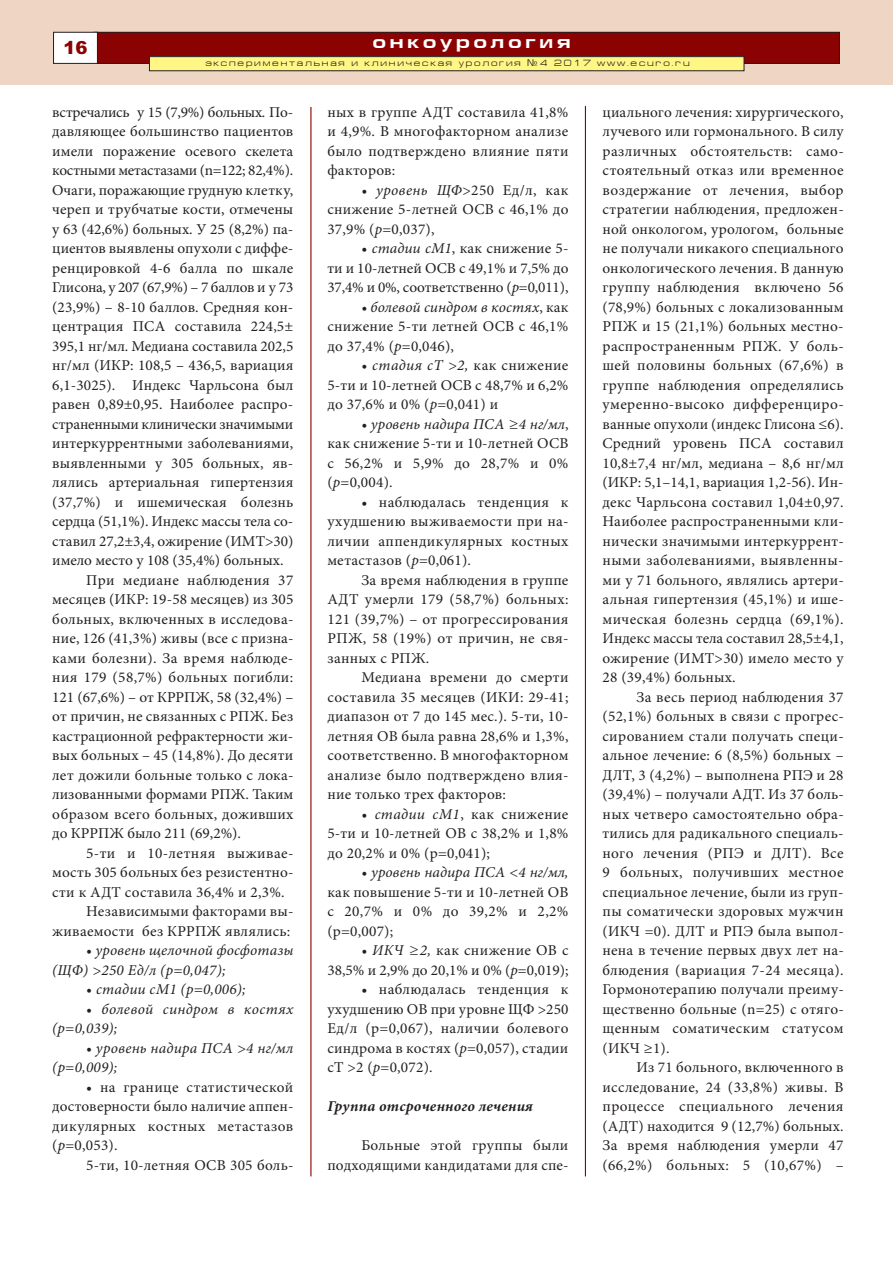
<style>
.page{position:relative;width:893px;height:1263px;background:#fff}
.page>*{position:absolute;margin:0;border:0;box-sizing:border-box;transform-origin:0 0}
.t1{font:700 18px "Europe Ext";letter-spacing:.2em;color:#fff}
.t2{font:900 18px "Arial";color:#8b0202}
.t3{font:15px/19.5px "Minion Pro";letter-spacing:.01em;color:#231f20;text-align:justify}
.t4{font:italic 15px/19.5px "Minion Pro";letter-spacing:.015em;color:#231f20}
.t5{font:15px "Minion Pro";letter-spacing:-.02em;color:#231f20}
.t6{font:15px "Minion Pro";letter-spacing:-.015em;color:#231f20}
.t7{font:italic 700 15px "Minion Pro";letter-spacing:.015em;color:#231f20}
.t8{font:9px "Europe Ext Normal";letter-spacing:.2em;color:#231f20}
.s1{font-family:"Europe"}
.s2{font-style:italic}
</style>
<div class="page">
<hr style="left:310px;top:107px;width:1px;height:1069px;background:#8b0202">
<hr style="left:585px;top:106px;width:1px;height:1070px;background:#8b0202">
<div style="left:0;top:0;width:893px;height:85px;background:#eed5c4"></div>
<div style="left:94px;top:32px;width:745px;height:31px;background:#8b0202"></div>
<div style="left:94px;top:32px;width:746px;height:32px;border:1px solid #231f20"></div>
<div style="left:54px;top:32px;width:43px;height:31px;background:#fff"></div>
<div style="left:53px;top:32px;width:45px;height:32px;border:1px solid #231f20"></div>
<div style="left:149px;top:57px;width:595px;height:14px;background:#fff685"></div>
<div style="left:149px;top:56px;width:595px;height:15px;border:1px solid #231f20"></div>
<p class="t2" style="left:64px;top:37px;width:26px">16</p>
<p class="t1" style="left:372px;top:31px;width:200px">онкоурология</p>
<p class="t8" style="left:205px;top:58px;width:486px">экспериментальная и клиническая урология <span class="s1">¹</span>4 2017 www.ecuro.ru</p>
<p class="t5" style="left:52px;top:106px;width:243px">встречались у 15 (7,9%) больных. По-</p>
<p class="t3" style="left:52px;top:123px;width:243px">давляющее большинство пациентов</p>
<p class="t3" style="left:52px;top:143px;width:243px">имели поражение осевого скелета</p>
<p class="t5" style="left:52px;top:165px;width:243px">костными метастазами (n=122; 82,4%).</p>
<p class="t3" style="left:52px;top:182px;width:243px">Очаги, поражающие грудную клетку,</p>
<p class="t3" style="left:52px;top:201px;width:243px">череп и трубчатые кости, отмечены</p>
<p class="t3" style="left:52px;top:221px;width:243px">у 63 (42,6%) больных. У 25 (8,2%) па-</p>
<p class="t3" style="left:52px;top:240px;width:243px">циентов выявлены опухоли с диффе-</p>
<p class="t3" style="left:52px;top:260px;width:243px">ренцировкой 4-6 балла по шкале</p>
<p class="t6" style="left:52px;top:282px;width:243px">Глисона, у 207 (67,9%) – 7 баллов и у 73</p>
<p class="t3" style="left:52px;top:299px;width:243px">(23,9%) – 8-10 баллов. Средняя кон-</p>
<p class="t3" style="left:52px;top:318px;width:243px">центрация ПСА составила 224,5±</p>
<p class="t3" style="left:52px;top:338px;width:243px">395,1 нг/мл. Медиана составила 202,5</p>
<p class="t3" style="left:52px;top:357px;width:243px">нг/мл (ИКР: 108,5 – 436,5, вариация</p>
<p class="t3" style="left:52px;top:377px;width:243px">6,1-3025). Индекс Чарльсона был</p>
<p class="t3" style="left:52px;top:396px;width:243px">равен 0,89±0,95. Наиболее распро-</p>
<p class="t6" style="left:52px;top:418px;width:243px">страненными клинически значимыми</p>
<p class="t3" style="left:52px;top:435px;width:243px">интеркуррентными заболеваниями,</p>
<p class="t3" style="left:52px;top:455px;width:243px">выявленными у 305 больных, яв-</p>
<p class="t3" style="left:52px;top:474px;width:243px">лялись артериальная гипертензия</p>
<p class="t3" style="left:52px;top:494px;width:243px">(37,7%) и ишемическая болезнь</p>
<p class="t3" style="left:52px;top:513px;width:243px">сердца (51,1%). Индекс массы тела со-</p>
<p class="t3" style="left:52px;top:533px;width:243px">ставил 27,2±3,4, ожирение (ИМТ&gt;30)</p>
<p class="t3" style="left:52px;top:552px;width:233px">имело место у 108 (35,4%) больных.</p>
<p class="t3" style="left:86px;top:572px;width:209px">При медиане наблюдения 37</p>
<p class="t3" style="left:52px;top:591px;width:243px">месяцев (ИКР: 19-58 месяцев) из 305</p>
<p class="t3" style="left:52px;top:611px;width:243px">больных, включенных в исследова-</p>
<p class="t3" style="left:52px;top:630px;width:243px">ние, 126 (41,3%) живы (все с призна-</p>
<p class="t3" style="left:52px;top:650px;width:243px">ками болезни). За время наблюде-</p>
<p class="t3" style="left:52px;top:669px;width:243px">ния 179 (58,7%) больных погибли:</p>
<p class="t3" style="left:52px;top:689px;width:243px">121 (67,6%) – от КРРПЖ, 58 (32,4%) –</p>
<p class="t3" style="left:52px;top:708px;width:243px">от причин, не связанных с РПЖ. Без</p>
<p class="t3" style="left:52px;top:728px;width:243px">кастрационной рефрактерности жи-</p>
<p class="t3" style="left:52px;top:747px;width:243px">вых больных – 45 (14,8%). До десяти</p>
<p class="t3" style="left:52px;top:767px;width:243px">лет дожили больные только с лока-</p>
<p class="t3" style="left:52px;top:786px;width:243px">лизованными формами РПЖ. Таким</p>
<p class="t3" style="left:52px;top:806px;width:243px">образом всего больных, доживших</p>
<p class="t3" style="left:52px;top:825px;width:190px">до КРРПЖ было 211 (69,2%).</p>
<p class="t3" style="left:86px;top:845px;width:209px">5-ти и 10-летняя выживае-</p>
<p class="t3" style="left:52px;top:864px;width:243px">мость 305 больных без резистентно-</p>
<p class="t3" style="left:52px;top:884px;width:234px">сти к АДТ составила 36,4% и 2,3%.</p>
<p class="t3" style="left:86px;top:903px;width:209px">Независимыми факторами вы-</p>
<p class="t3" style="left:52px;top:923px;width:240px">живаемости без КРРПЖ являлись:</p>
<p class="t4" style="left:52px;top:942px;width:243px;text-indent:34px">• уровень щелочной фосфотазы (ЩФ) &gt;250 Ед/л (р=0,047);</p>
<p class="t4" style="left:86px;top:981px;width:161px">• стадии сМ1 (р=0,006);</p>
<p class="t4" style="left:52px;top:1001px;width:243px;text-indent:34px">• болевой синдром в костях (р=0,039);</p>
<p class="t4" style="left:52px;top:1040px;width:243px;text-indent:34px">• уровень надира ПСА &gt;4 нг/мл (р=0,009);</p>
<p class="t3" style="left:52px;top:1079px;width:243px;text-indent:34px">• на границе статистической достоверности было наличие аппен&shy;дикулярных костных метастазов (<span class="s2">р</span>=0,053).</p>
<p class="t3" style="left:86px;top:1157px;width:209px">5-ти, 10-летняя ОСВ 305 боль-</p>
<p class="t3" style="left:327px;top:104px;width:243px">ных в группе АДТ составила 41,8% и 4,9%. В многофакторном анализе было подтверждено влияние пяти факторов:</p>
<p class="t3" style="left:327px;top:182px;width:243px;text-indent:34px"><span class="s2">• уровень ЩФ</span>&gt;250 Ед/л, как снижение 5-летней ОСВ с 46,1% до 37,9% (<span class="s2">р</span>=0,037),</p>
<p class="t3" style="left:327px;top:240px;width:243px;text-indent:34px">• <span class="s2">стадии сМ1</span>, как снижение 5- ти и 10-летней ОСВ с 49,1% и 7,5% до 37,4% и 0%, соответственно (<span class="s2">р</span>=0,011),</p>
<p class="t3" style="left:327px;top:299px;width:243px;text-indent:34px"><span class="s2">• болевой синдром в костях</span>, как снижение 5-ти летней ОСВ с 46,1% до 37,4% (<span class="s2">р</span>=0,046),</p>
<p class="t3" style="left:327px;top:357px;width:243px;text-indent:34px"><span class="s2">• стадия сТ &gt;2,</span> как снижение 5-ти и 10-летней ОСВ с 48,7% и 6,2% до 37,6% и 0% (<span class="s2">р</span>=0,041) и</p>
<p class="t3" style="left:327px;top:416px;width:243px;text-indent:34px"><span class="s2">• уровень надира ПСА ≥4 нг/мл</span>, как снижение 5-ти и 10-летней ОСВ с 56,2% и 5,9% до 28,7% и 0% (<span class="s2">р</span>=0,004).</p>
<p class="t3" style="left:327px;top:494px;width:243px;text-indent:34px">• наблюдалась тенденция к ухудшению выживаемости при на&shy;личии аппендикулярных костных метастазов (<span class="s2">р</span>=0,061).</p>
<p class="t3" style="left:327px;top:572px;width:243px;text-indent:34px">За время наблюдения в группе АДТ умерли 179 (58,7%) больных:<br>121 (39,7%) – от прогрессирования РПЖ, 58 (19%) от причин, не свя&shy;занных с РПЖ.</p>
<p class="t3" style="left:327px;top:669px;width:243px;text-indent:34px">Медиана времени до смерти составила 35 месяцев (ИКИ: 29-41; диапазон от 7 до 145 мес.). 5-ти, 10- летняя ОВ была равна 28,6% и 1,3%, соответственно. В многофакторном анализе было подтверждено влия&shy;ние только трех факторов:</p>
<p class="t3" style="left:327px;top:806px;width:243px;text-indent:34px"><span class="s2">• стадии сМ1</span>, как снижение 5-ти и 10-летней ОВ с 38,2% и 1,8% до 20,2% и 0% (р=0,041);</p>
<p class="t4" style="left:361px;top:864px;width:209px">• уровень надира ПСА &lt;4 нг/мл,</p>
<p class="t3" style="left:327px;top:884px;width:243px">как повышение 5-ти и 10-летней ОВ с 20,7% и 0% до 39,2% и 2,2% (р=0,007);</p>
<p class="t3" style="left:327px;top:942px;width:243px;text-align:right"><span class="s2">• ИКЧ ≥2,</span> как снижение ОВ с<br>38,5% и 2,9% до 20,1% и 0% (<span class="s2">p</span>=0,019);</p>
<p class="t3" style="left:327px;top:981px;width:243px;text-indent:34px">• наблюдалась тенденция к ухудшению ОВ при уровне ЩФ &gt;250<br>Ед/л (р=0,067), наличии болевого синдрома в костях (<span class="s2">р</span>=0,057), стадии сТ &gt;2 (<span class="s2">р</span>=0,072).</p>
<p class="t7" style="left:327px;top:1101px;width:207px">Группа отсроченного лечения</p>
<p class="t3" style="left:327px;top:1137px;width:243px;text-align:right">Больные этой группы были подходящими кандидатами для спе-</p>
<p class="t3" style="left:602px;top:104px;width:243px">циального лечения: хирургического, лучевого или гормонального. В силу различных обстоятельств: само&shy;стоятельный отказ или временное воздержание от лечения, выбор стратегии наблюдения, предложен&shy;ной онкологом, урологом, больные не получали никакого специального онкологического лечения. В данную группу наблюдения включено 56 (78,9%) больных с локализованным РПЖ и 15 (21,1%) больных местно&shy;распространенным РПЖ. У боль&shy;шей половины больных (67,6%) в группе наблюдения определялись умеренно-высоко дифференциро&shy;ванные опухоли (индекс Глисона ≤6).<br>Средний уровень ПСА составил 10,8±7,4 нг/мл, медиана – 8,6 нг/мл (ИКР: 5,1–14,1, вариация 1,2-56). Ин&shy;декс Чарльсона составил 1,04±0,97.<br>Наиболее распространенными кли&shy;нически значимыми интеркуррент&shy;ными заболеваниями, выявленны&shy;ми у 71 больного, являлись артери&shy;альная гипертензия (45,1%) и ише&shy;мическая болезнь сердца (69,1%).<br>Индекс массы тела составил 28,5±4,1, ожирение (ИМТ&gt;30) имело место у 28 (39,4%) больных.</p>
<p class="t3" style="left:602px;top:689px;width:243px;text-indent:34px">За весь период наблюдения 37 (52,1%) больных в связи с прогрес&shy;сированием стали получать специ&shy;альное лечение: 6 (8,5%) больных – ДЛТ, 3 (4,2%) – выполнена РПЭ и 28 (39,4%) – получали АДТ. Из 37 боль&shy;ных четверо самостоятельно обра&shy;тились для радикального специаль&shy;ного лечения (РПЭ и ДЛТ). Все 9 больных, получивших местное специальное лечение, были из груп&shy;пы соматически здоровых мужчин (ИКЧ =0). ДЛТ и РПЭ была выпол&shy;нена в течение первых двух лет на&shy;блюдения (вариация 7-24 месяца).<br>Гормонотерапию получали преиму&shy;щественно больные (n=25) с отяго&shy;щенным соматическим статусом (ИКЧ ≥1).</p>
<p class="t3" style="left:602px;top:1059px;width:243px;text-indent:34px">Из 71 больного, включенного в исследование, 24 (33,8%) живы. В процессе специального лечения (АДТ) находится 9 (12,7%) больных.<br>За время наблюдения умерли 47 (66,2%) больных: 5 (10,67%) –</p>
</div>
